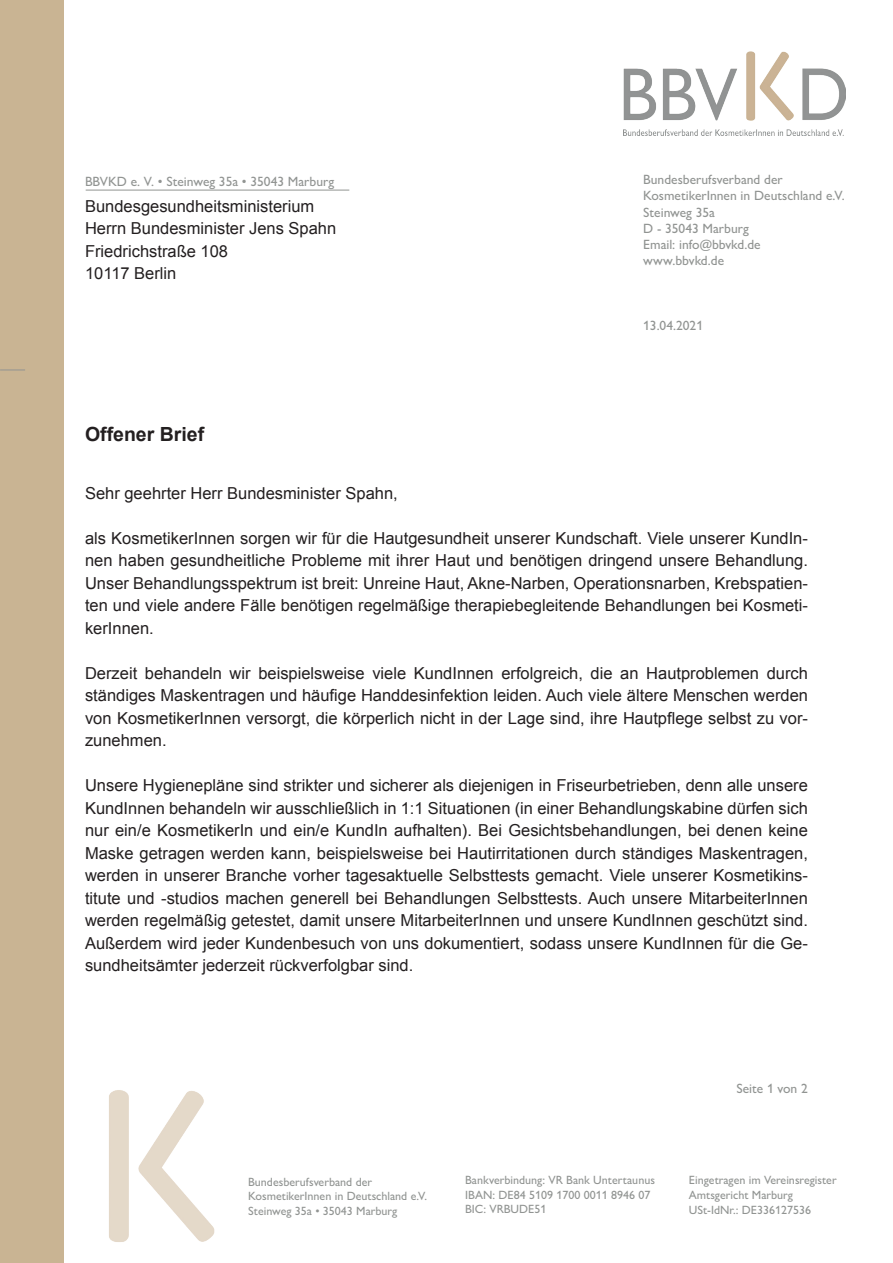
<style>
.page{position:relative;width:893px;height:1263px;background:#fff}
.page>*{position:absolute;margin:0;border:0;box-sizing:border-box;transform-origin:0 0}
.t1{font:700 19.5px "Arial";color:#231f20}
.t2{font:16.5px/22.5px "Arial";color:#231f20;text-align:justify}
.t3{font:500 13.5px "Gill Sans Nova";color:#919492}
.t4{font:500 12px "Gill Sans Nova";color:#919492}
</style>
<div class="page">
<img style="left:624px;top:51px;width:221px;height:84px">
<img style="left:109px;top:1090px;width:106px;height:152px">
<div style="left:0;top:0;width:64px;height:1263px;background:#c9b493"></div>
<svg style="left:0;top:370px;width:25px;height:1px"></svg>
<hr style="left:86px;top:190px;width:263px;height:1px;background:#919492">
<p class="t3" style="left:85px;top:173px;width:251px">BBVKD e. V. • Steinweg 35a • 35043 Marburg</p>
<p class="t3" style="left:643px;top:171px;width:141px">Bundesberufsverband der</p>
<p class="t3" style="left:643px;top:188px;width:203px">KosmetikerInnen in Deutschland e.V.</p>
<p class="t3" style="left:643px;top:204px;width:73px">Steinweg 35a</p>
<p class="t3" style="left:643px;top:220px;width:107px">D - 35043 Marburg</p>
<p class="t3" style="left:643px;top:236px;width:119px">Email: info@bbvkd.de</p>
<p class="t3" style="left:643px;top:252px;width:82px">www.bbvkd.de</p>
<p class="t2" style="left:85px;top:195px;width:231px">Bundesgesundheitsministerium</p>
<p class="t2" style="left:85px;top:217px;width:253px">Herrn Bundesminister Jens Spahn</p>
<p class="t2" style="left:85px;top:240px;width:145px">Friedrichstraße 108</p>
<p class="t2" style="left:85px;top:263px;width:93px">10117 Berlin</p>
<p class="t1" style="left:85px;top:421px;width:121px">Offener Brief</p>
<p class="t3" style="left:643px;top:317px;width:61px">13.04.2021</p>
<p class="t2" style="left:85px;top:482px;width:314px">Sehr geehrter Herr Bundesminister Spahn,</p>
<p class="t2" style="left:85px;top:527px;width:724px">als KosmetikerInnen sorgen wir für die Hautgesundheit unserer Kundschaft. Viele unserer KundIn&shy;nen haben gesundheitliche Probleme mit ihrer Haut und benötigen dringend unsere Behandlung.<br>Unser Behandlungsspektrum ist breit: Unreine Haut, Akne-Narben, Operationsnarben, Krebspatien&shy;ten und viele andere Fälle benötigen regelmäßige therapiebegleitende Behandlungen bei Kosmeti&shy;kerInnen.</p>
<p class="t2" style="left:85px;top:662px;width:724px">Derzeit behandeln wir beispielsweise viele KundInnen erfolgreich, die an Hautproblemen durch ständiges Maskentragen und häufige Handdesinfektion leiden. Auch viele ältere Menschen werden von KosmetikerInnen versorgt, die körperlich nicht in der Lage sind, ihre Hautpflege selbst zu vor&shy;zunehmen.</p>
<p class="t2" style="left:85px;top:774px;width:724px">Unsere Hygienepläne sind strikter und sicherer als diejenigen in Friseurbetrieben, denn alle unsere KundInnen behandeln wir ausschließlich in 1:1 Situationen (in einer Behandlungskabine dürfen sich nur ein/e KosmetikerIn und ein/e KundIn aufhalten). Bei Gesichtsbehandlungen, bei denen keine Maske getragen werden kann, beispielsweise bei Hautirritationen durch ständiges Maskentragen, werden in unserer Branche vorher tagesaktuelle Selbsttests gemacht. Viele unserer Kosmetikins&shy;titute und -studios machen generell bei Behandlungen Selbsttests. Auch unsere MitarbeiterInnen werden regelmäßig getestet, damit unsere MitarbeiterInnen und unsere KundInnen geschützt sind.<br>Außerdem wird jeder Kundenbesuch von uns dokumentiert, sodass unsere KundInnen für die Ge&shy;sundheitsämter jederzeit rückverfolgbar sind.</p>
<p class="t4" style="left:248px;top:1174px;width:126px">Bundesberufsverband der</p>
<p class="t4" style="left:248px;top:1189px;width:181px">KosmetikerInnen in Deutschland e.V.</p>
<p class="t4" style="left:248px;top:1203px;width:151px">Steinweg 35a • 35043 Marburg</p>
<p class="t4" style="left:465px;top:1173px;width:191px">Bankverbindung: VR Bank Untertaunus</p>
<p class="t4" style="left:465px;top:1187px;width:187px">IBAN: DE84 5109 1700 0011 8946 07</p>
<p class="t4" style="left:465px;top:1202px;width:83px">BIC: VRBUDE51</p>
<p class="t3" style="left:736px;top:1080px;width:73px">Seite 1 von 2</p>
<p class="t4" style="left:689px;top:1173px;width:149px">Eingetragen im Vereinsregister</p>
<p class="t4" style="left:689px;top:1187px;width:106px">Amtsgericht Marburg</p>
<p class="t4" style="left:689px;top:1202px;width:124px">USt-IdNr.: DE336127536</p>
</div>
